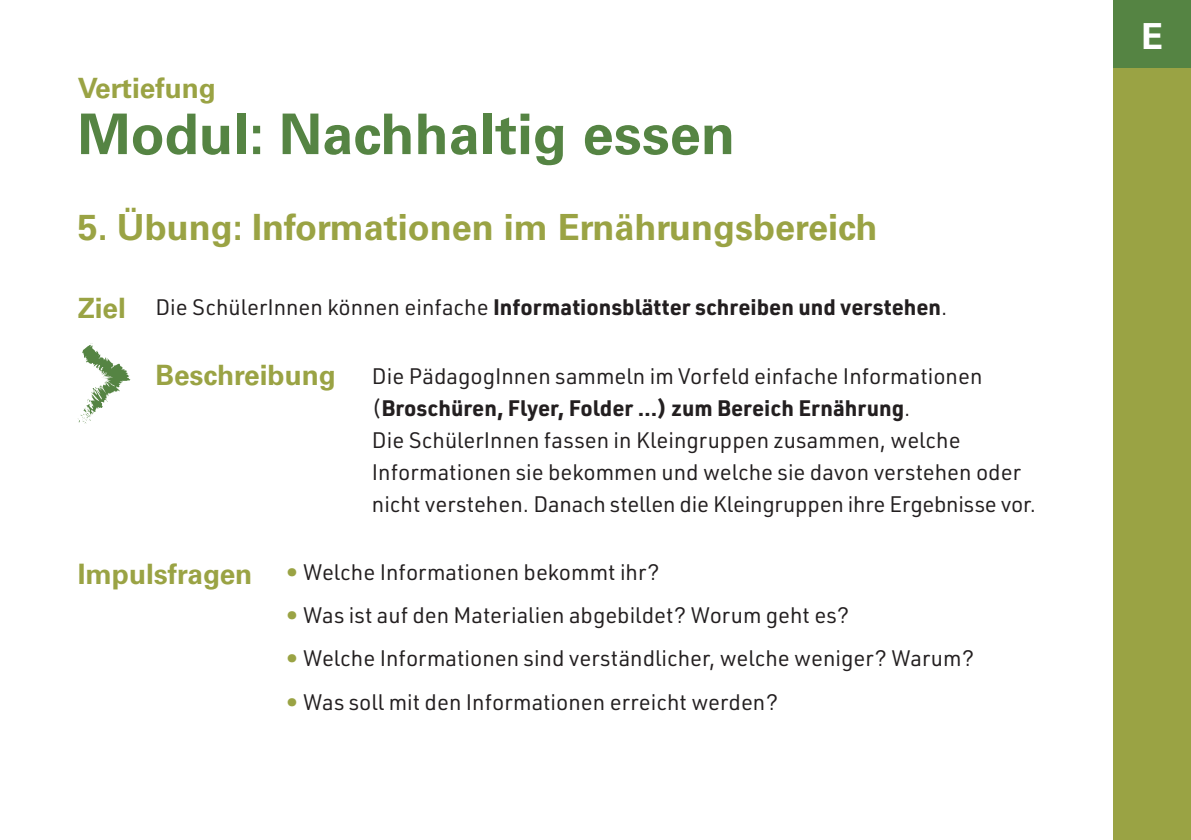
<style>
.page{position:relative;width:1191px;height:840px;background:#fff}
.page>*{position:absolute;margin:0;border:0;box-sizing:border-box;transform-origin:0 0}
.t1{font:700 56px "Univers LT Std";color:#558443}
.t2{font:700 36px "Univers LT Std";color:#9aa344}
.t3{font:700 35.8px "Univers LT Std";color:#fff}
.t4{font:700 28px "Univers LT Std";color:#9aa344}
.t5{font:22px/32px "URWDIN";color:#231f20}
.t6{font:700 22px "URWDIN";color:#231f20}
.s1{font-weight:400}
.s2{font-weight:700}
.s3{font-family:"Univers LT Std";font-weight:700;font-size:28px;color:#9aa344}
.s4{font-weight:700;color:#9aa344}
</style>
<div class="page">
<div style="left:1113px;top:0;width:78px;height:68px;background:#558443"></div>
<div style="left:1113px;top:68px;width:78px;height:771px;background:#9aa344"></div>
<svg style="left:78px;top:343px;width:53px;height:81px"></svg>
<p class="t4" style="left:78px;top:71px;width:140px">Vertiefung</p>
<h1 class="t1" style="left:78px;top:101px;width:659px">Modul: Nachhaltig essen</h1>
<h2 class="t2" style="left:78px;top:206px;width:801px">5. Übung: Informationen im Ernährungsbereich</h2>
<p class="t4" style="left:78px;top:292px;width:50px">Ziel</p>
<p class="t6" style="left:155px;top:292px;width:793px"><span class="s1">Die SchülerInnen können einfache</span> Informationsblätter schreiben und verstehen<span class="s1">.</span></p>
<p class="t4" style="left:155px;top:359px;width:182px">Beschreibung</p>
<p class="t5" style="left:372px;top:359px;width:665px">Die PädagogInnen sammeln im Vorfeld einfache Informationen (<span class="s2">Broschüren, Flyer, Folder …) zum Bereich Ernährung</span>.<br>Die SchülerInnen fassen in Kleingruppen zusammen, welche Informationen sie bekommen und welche sie davon verstehen oder nicht verstehen. Danach stellen die Kleingruppen ihre Ergebnisse vor.</p>
<p class="t5" style="left:78px;top:554px;width:583px"><span class="s3">Impulsfragen</span> <span class="s4">•</span> Welche Informationen bekommt ihr?</p>
<p class="t5" style="left:286px;top:598px;width:564px"><span class="s4">•</span> Was ist auf den Materialien abgebildet? Worum geht es?</p>
<p class="t5" style="left:286px;top:641px;width:690px"><span class="s4">•</span> Welche Informationen sind verständlicher, welche weniger? Warum?</p>
<p class="t5" style="left:286px;top:685px;width:493px"><span class="s4">•</span> Was soll mit den Informationen erreicht werden?</p>
<h3 class="t3" style="left:1141px;top:16px;width:23px">E</h3>
</div>
